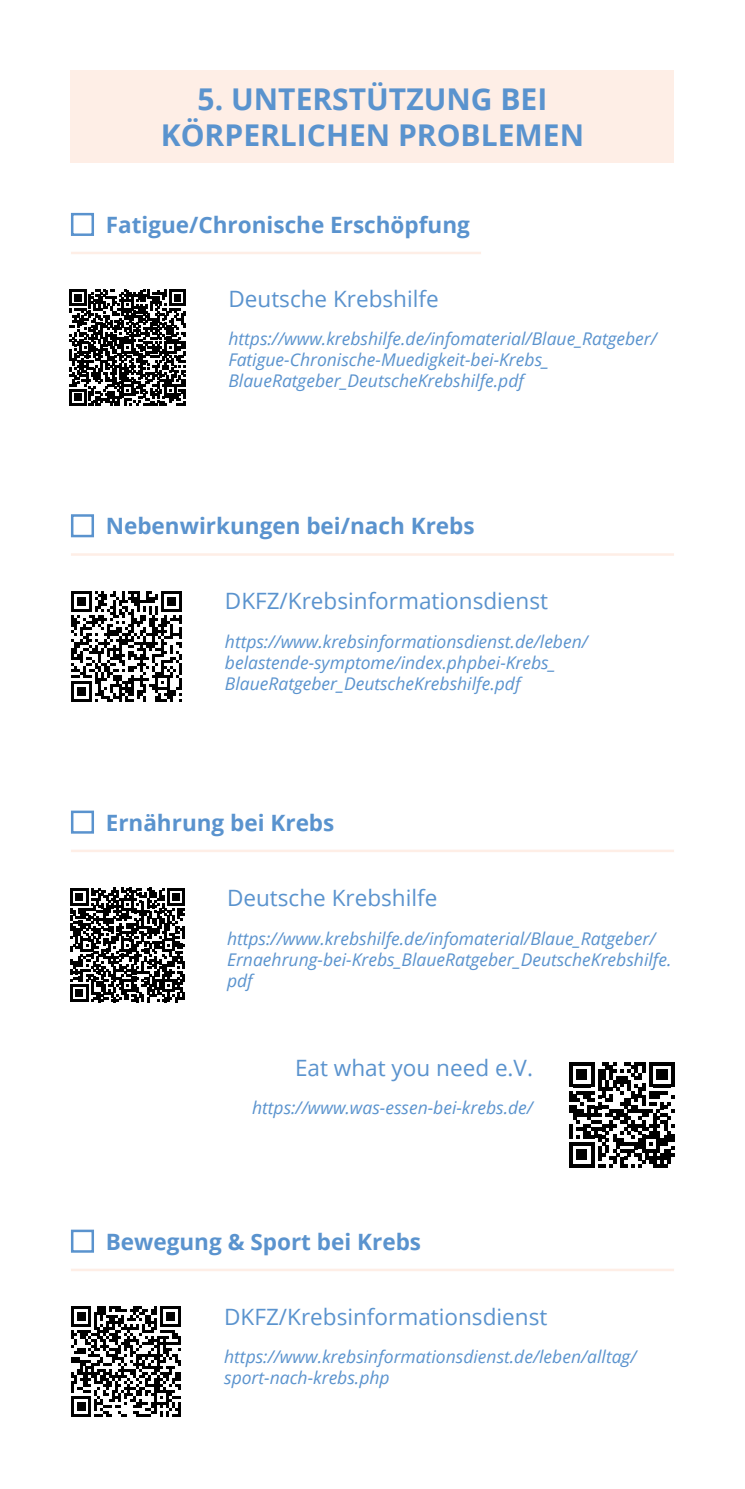
<style>
.page{position:relative;width:745px;height:1489px;background:#fff}
.page>*{position:absolute;margin:0;border:0;box-sizing:border-box;transform-origin:0 0}
.t1{font:700 30px/36px "Open Sans";color:#5a93ce;text-align:center}
.t2{font:22.5px "Open Sans";color:#5a93ce}
.t3{font:700 22.5px "Open Sans";color:#5a93ce}
.t4{font:italic 17.5px/21px "Open Sans";color:#5a93ce}
</style>
<div class="page">
<div style="left:71px;top:213px;width:23px;height:23px;border:2px solid #5a93ce"></div>
<div style="left:71px;top:810px;width:23px;height:23px;border:2px solid #5a93ce"></div>
<div style="left:71px;top:514px;width:23px;height:23px;border:2px solid #5a93ce"></div>
<div style="left:71px;top:1229px;width:23px;height:23px;border:2px solid #5a93ce"></div>
<svg style="left:70px;top:289px;width:115px;height:116px"></svg>
<svg style="left:70px;top:887px;width:115px;height:115px"></svg>
<svg style="left:569px;top:1062px;width:105px;height:105px"></svg>
<svg style="left:71px;top:591px;width:111px;height:110px"></svg>
<svg style="left:71px;top:1306px;width:110px;height:110px"></svg>
<hr style="left:178px;top:1401px;width:3px;height:15px;background:#000">
<div style="left:71px;top:71px;width:602px;height:92px;background:#feeee6"></div>
<hr style="left:71px;top:252px;width:409px;height:2px;background:#feeee6">
<hr style="left:71px;top:849px;width:602px;height:3px;background:#feeee6">
<hr style="left:71px;top:553px;width:602px;height:2px;background:#feeee6">
<hr style="left:71px;top:1268px;width:602px;height:3px;background:#feeee6">
<p class="t1" style="left:161px;top:81px;width:424px">5. UNTERSTÜTZUNG BEI<br>KÖRPERLICHEN PROBLEMEN</p>
<p class="t3" style="left:106px;top:209px;width:365px">Fatigue/Chronische Erschöpfung</p>
<p class="t2" style="left:228px;top:283px;width:212px">Deutsche Krebshilfe</p>
<p class="t4" style="left:228px;top:328px;width:430px">https://www.krebshilfe.de/infomaterial/Blaue_Ratgeber/<br>Fatigue-Chronische-Muedigkeit-bei-Krebs_<br>BlaueRatgeber_DeutscheKrebshilfe.pdf</p>
<p class="t3" style="left:106px;top:510px;width:370px">Nebenwirkungen bei/nach Krebs</p>
<p class="t2" style="left:225px;top:585px;width:324px">DKFZ/Krebsinformationsdienst</p>
<p class="t4" style="left:225px;top:630px;width:364px">https://www.krebsinformationsdienst.de/leben/ belastende-symptome/index.phpbei-Krebs_<br>BlaueRatgeber_DeutscheKrebshilfe.pdf</p>
<p class="t3" style="left:106px;top:806px;width:230px">Ernährung bei Krebs</p>
<p class="t2" style="left:227px;top:882px;width:212px">Deutsche Krebshilfe</p>
<p class="t4" style="left:227px;top:927px;width:445px">https://www.krebshilfe.de/infomaterial/Blaue_Ratgeber/<br>Ernaehrung-bei-Krebs_BlaueRatgeber_DeutscheKrebshilfe. pdf</p>
<p class="t2" style="left:295px;top:1052px;width:239px">Eat what you need e.V.</p>
<p class="t4" style="left:252px;top:1097px;width:282px">https://www.was-essen-bei-krebs.de/</p>
<p class="t3" style="left:106px;top:1225px;width:317px">Bewegung &amp; Sport bei Krebs</p>
<p class="t2" style="left:224px;top:1300px;width:324px">DKFZ/Krebsinformationsdienst</p>
<p class="t4" style="left:224px;top:1345px;width:413px">https://www.krebsinformationsdienst.de/leben/alltag/ sport-nach-krebs.php</p>
</div>
